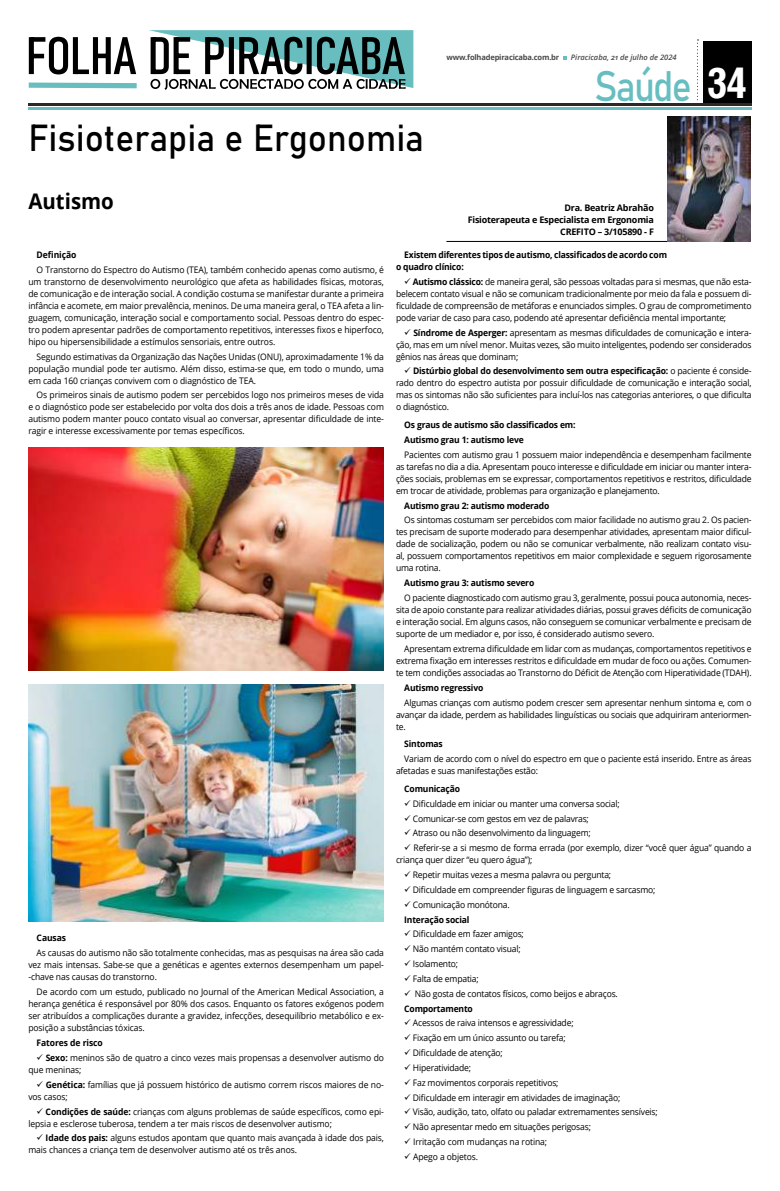
<style>
.page{position:relative;width:780px;height:1191px;background:#fff}
.page>*{position:absolute;margin:0;border:0;box-sizing:border-box;transform-origin:0 0}
.t1{font:42.1px "Bahnschrift";letter-spacing:-.045em;color:#67bec0;scale:.89 1}
.t2{font:37.2px "Bahnschrift";color:#000;scale:.95 1}
.t3{font:700 21.5px "Open Sans";color:#000;scale:.95 1}
.t4{font:9px/12px "Open Sans";letter-spacing:-.02em;color:#000;text-align:justify;scale:.95 1}
.t5{font:700 9px/12px "Open Sans";letter-spacing:-.02em;color:#000;scale:.95 1}
.t6{font:700 9px/12px "Open Sans";letter-spacing:-.02em;color:#000;text-align:right}
.t7{font:700 7.6px "Open Sans";letter-spacing:-.025em;color:#4a4948}
.t8{font:italic 600 7.6px "Open Sans";color:#4a4948}
.s1{font-family:"Arena Condensed";font-weight:700;font-size:40.6px;color:#fff}
.s2{font-weight:700}
</style>
<div class="page">
<div style="left:703px;top:41px;width:48px;height:65px;background:#000"></div>
<hr style="left:28px;top:107px;width:723px;height:2px;background:#67bec0">
<hr style="left:28px;top:103px;width:723px;height:3px;background:#2c2824">
<svg style="left:697px;top:39px;width:1px;height:62px"></svg>
<svg style="left:563px;top:56px;width:4px;height:4px"></svg>
<svg style="left:28px;top:30px;width:385px;height:60px"></svg>
<hr style="left:446px;top:241px;width:304px;height:1px;background:#000">
<img style="left:667px;top:117px;width:83px;height:124px">
<img style="left:28px;top:447px;width:356px;height:223px">
<img style="left:28px;top:684px;width:356px;height:237px">
<p class="t7" style="left:446px;top:52px;width:114px">www.folhadepiracicaba.com.br</p>
<p class="t8" style="left:571px;top:52px;width:107px">Piracicaba, 21 de julho de 2024</p>
<h2 class="t2" style="left:28px;top:109px;width:418px">Fisioterapia e Ergonomia</h2>
<h3 class="t3" style="left:28px;top:186px;width:92px">Autismo</h3>
<h1 class="t1" style="left:594px;top:55px;width:173px">Saúde <span class="s1">34</span></h1>
<p class="t6" style="left:467px;top:202px;width:188px">Dra. Beatriz Abrahão<br>Fisioterapeuta e Especialista em Ergonomia<br>CREFITO – 3/105890 - F</p>
<p class="t5" style="left:37px;top:248px;width:43px">Definição</p>
<p class="t4" style="left:28px;top:263px;width:376px;text-indent:8px">O Transtorno do Espectro do Autismo (TEA), também conhecido apenas como autismo, é um transtorno de desenvolvimento neurológico que afeta as habilidades físicas, motoras, de comunicação e de interação social. A condição costuma se manifestar durante a primeira infância e acomete, em maior prevalência, meninos. De uma maneira geral, o TEA afeta a lin&shy;guagem, comunicação, interação social e comportamento social. Pessoas dentro do espec&shy;tro podem apresentar padrões de comportamento repetitivos, interesses fixos e hiperfoco, hipo ou hipersensibilidade a estímulos sensoriais, entre outros.</p>
<p class="t4" style="left:28px;top:350px;width:376px;text-indent:8px">Segundo estimativas da Organização das Nações Unidas (ONU), aproximadamente 1% da população mundial pode ter autismo. Além disso, estima-se que, em todo o mundo, uma em cada 160 crianças convivem com o diagnóstico de TEA.</p>
<p class="t4" style="left:28px;top:389px;width:376px;text-indent:8px">Os primeiros sinais de autismo podem ser percebidos logo nos primeiros meses de vida e o diagnóstico pode ser estabelecido por volta dos dois a três anos de idade. Pessoas com autismo podem manter pouco contato visual ao conversar, apresentar dificuldade de inte&shy;ragir e interesse excessivamente por temas específicos.</p>
<p class="t5" style="left:37px;top:932px;width:33px">Causas</p>
<p class="t4" style="left:28px;top:946px;width:376px;text-indent:8px">As causas do autismo não são totalmente conhecidas, mas as pesquisas na área são cada vez mais intensas. Sabe-se que a genéticas e agentes externos desempenham um papel--chave nas causas do transtorno.</p>
<p class="t4" style="left:28px;top:985px;width:376px;text-indent:8px">De acordo com um estudo, publicado no Journal of the American Medical Association, a herança genética é responsável por 80% dos casos. Enquanto os fatores exógenos podem ser atribuídos a complicações durante a gravidez, infecções, desequilíbrio metabólico e ex&shy;posição a substâncias tóxicas.</p>
<p class="t5" style="left:37px;top:1036px;width:71px">Fatores de risco</p>
<p class="t4" style="left:28px;top:1051px;width:376px;text-indent:8px">✓ <span class="s2">Sexo:</span> meninos são de quatro a cinco vezes mais propensas a desenvolver autismo do que meninas;</p>
<p class="t4" style="left:28px;top:1078px;width:376px;text-indent:8px">✓ <span class="s2">Genética:</span> famílias que já possuem histórico de autismo correm riscos maiores de no&shy;vos casos;</p>
<p class="t4" style="left:28px;top:1105px;width:376px;text-indent:8px">✓ <span class="s2">Condições de saúde:</span> crianças com alguns problemas de saúde específicos, como epi&shy;lepsia e esclerose tuberosa, tendem a ter mais riscos de desenvolver autismo;</p>
<p class="t4" style="left:28px;top:1131px;width:376px;text-indent:8px">✓ <span class="s2">Idade dos pais:</span> alguns estudos apontam que quanto mais avançada à idade dos pais, mais chances a criança tem de desenvolver autismo até os três anos.</p>
<p class="t5" style="left:396px;top:248px;width:287px;text-indent:8px">Existem diferentes tipos de autismo, classificados de acordo com o quadro clínico:</p>
<p class="t4" style="left:396px;top:275px;width:376px;text-indent:8px">✓ <span class="s2">Autismo clássico:</span> de maneira geral, são pessoas voltadas para si mesmas, que não esta&shy;belecem contato visual e não se comunicam tradicionalmente por meio da fala e possuem di&shy;ficuldade de compreensão de metáforas e enunciados simples. O grau de comprometimento pode variar de caso para caso, podendo até apresentar deficiência mental importante;</p>
<p class="t4" style="left:396px;top:326px;width:376px;text-indent:8px">✓ <span class="s2">Síndrome de Asperger:</span> apresentam as mesmas dificuldades de comunicação e intera&shy;ção, mas em um nível menor. Muitas vezes, são muito inteligentes, podendo ser considerados gênios nas áreas que dominam;</p>
<p class="t4" style="left:396px;top:365px;width:376px;text-indent:8px">✓ <span class="s2">Distúrbio global do desenvolvimento sem outra especificação:</span> o paciente é conside&shy;rado dentro do espectro autista por possuir dificuldade de comunicação e interação social, mas os sintomas não são suficientes para incluí-los nas categorias anteriores, o que dificulta o diagnóstico.</p>
<p class="t5" style="left:404px;top:417px;width:182px;line-height:14.8px">Os graus de autismo são classificados em:<br>Autismo grau 1: autismo leve</p>
<p class="t4" style="left:396px;top:448px;width:376px;text-indent:8px">Pacientes com autismo grau 1 possuem maior independência e desempenham facilmente as tarefas no dia a dia. Apresentam pouco interesse e dificuldade em iniciar ou manter intera&shy;ções sociais, problemas em se expressar, comportamentos repetitivos e restritos, dificuldade em trocar de atividade, problemas para organização e planejamento.</p>
<p class="t5" style="left:404px;top:499px;width:154px">Autismo grau 2: autismo moderado</p>
<p class="t4" style="left:396px;top:514px;width:376px;text-indent:8px">Os sintomas costumam ser percebidos com maior facilidade no autismo grau 2. Os pacien&shy;tes precisam de suporte moderado para desempenhar atividades, apresentam maior dificul&shy;dade de socialização, podem ou não se comunicar verbalmente, não realizam contato visu&shy;al, possuem comportamentos repetitivos em maior complexidade e seguem rigorosamente uma rotina.</p>
<p class="t5" style="left:404px;top:577px;width:138px">Autismo grau 3: autismo severo</p>
<p class="t4" style="left:396px;top:591px;width:376px;text-indent:8px">O paciente diagnosticado com autismo grau 3, geralmente, possui pouca autonomia, neces&shy;sita de apoio constante para realizar atividades diárias, possui graves déficits de comunicação e interação social. Em alguns casos, não conseguem se comunicar verbalmente e precisam de suporte de um mediador e, por isso, é considerado autismo severo.</p>
<p class="t4" style="left:396px;top:642px;width:376px;text-indent:8px">Apresentam extrema dificuldade em lidar com as mudanças, comportamentos repetitivos e extrema fixação em interesses restritos e dificuldade em mudar de foco ou ações. Comumen&shy;te tem condições associadas ao Transtorno do Déficit de Atenção com Hiperatividade (TDAH).</p>
<p class="t5" style="left:404px;top:681px;width:85px">Autismo regressivo</p>
<p class="t4" style="left:396px;top:696px;width:376px;text-indent:8px">Algumas crianças com autismo podem crescer sem apresentar nenhum sintoma e, com o avançar da idade, perdem as habilidades linguísticas ou sociais que adquiriram anteriormen&shy;te.</p>
<p class="t5" style="left:404px;top:738px;width:42px">Sintomas</p>
<p class="t4" style="left:396px;top:752px;width:376px;text-indent:8px">Variam de acordo com o nível do espectro em que o paciente está inserido. Entre as áreas afetadas e suas manifestações estão:</p>
<p class="t5" style="left:404px;top:782px;width:60px">Comunicação</p>
<p class="t4" style="left:404px;top:797px;width:228px">✓ Dificuldade em iniciar ou manter uma conversa social;</p>
<p class="t4" style="left:404px;top:812px;width:196px">✓ Comunicar-se com gestos em vez de palavras;</p>
<p class="t4" style="left:404px;top:827px;width:198px">✓ Atraso ou não desenvolvimento da linguagem;</p>
<p class="t4" style="left:396px;top:841px;width:376px;text-indent:8px">✓ Referir-se a si mesmo de forma errada (por exemplo, dizer “você quer água” quando a criança quer dizer “eu quero água”);</p>
<p class="t4" style="left:404px;top:868px;width:219px">✓ Repetir muitas vezes a mesma palavra ou pergunta;</p>
<p class="t4" style="left:404px;top:883px;width:266px">✓ Dificuldade em compreender figuras de linguagem e sarcasmo;</p>
<p class="t4" style="left:404px;top:897px;width:112px;line-height:14.8px">✓ Comunicação monótona.<br><span class="s2">Interação social</span></p>
<p class="t4" style="left:404px;top:928px;width:127px">✓ Dificuldade em fazer amigos;</p>
<p class="t4" style="left:404px;top:942px;width:124px">✓ Não mantém contato visual;</p>
<p class="t4" style="left:404px;top:957px;width:58px">✓ Isolamento;</p>
<p class="t4" style="left:404px;top:972px;width:80px">✓ Falta de empatia;</p>
<p class="t4" style="left:404px;top:986px;width:226px;line-height:14.8px">✓ Não gosta de contatos físicos, como beijos e abraços.<br><span class="s2">Comportamento</span></p>
<p class="t4" style="left:404px;top:1017px;width:180px">✓ Acessos de raiva intensos e agressividade;</p>
<p class="t4" style="left:404px;top:1031px;width:171px">✓ Fixação em um único assunto ou tarefa;</p>
<p class="t4" style="left:404px;top:1046px;width:105px">✓ Dificuldade de atenção;</p>
<p class="t4" style="left:404px;top:1061px;width:72px">✓ Hiperatividade;</p>
<p class="t4" style="left:404px;top:1076px;width:164px">✓ Faz movimentos corporais repetitivos;</p>
<p class="t4" style="left:404px;top:1091px;width:229px">✓ Dificuldade em interagir em atividades de imaginação;</p>
<p class="t4" style="left:404px;top:1106px;width:268px">✓ Visão, audição, tato, olfato ou paladar extremamentes sensíveis;</p>
<p class="t4" style="left:404px;top:1120px;width:198px">✓ Não apresentar medo em situações perigosas;</p>
<p class="t4" style="left:404px;top:1135px;width:152px">✓ Irritação com mudanças na rotina;</p>
<p class="t4" style="left:404px;top:1150px;width:79px">✓ Apego a objetos.</p>
</div>
